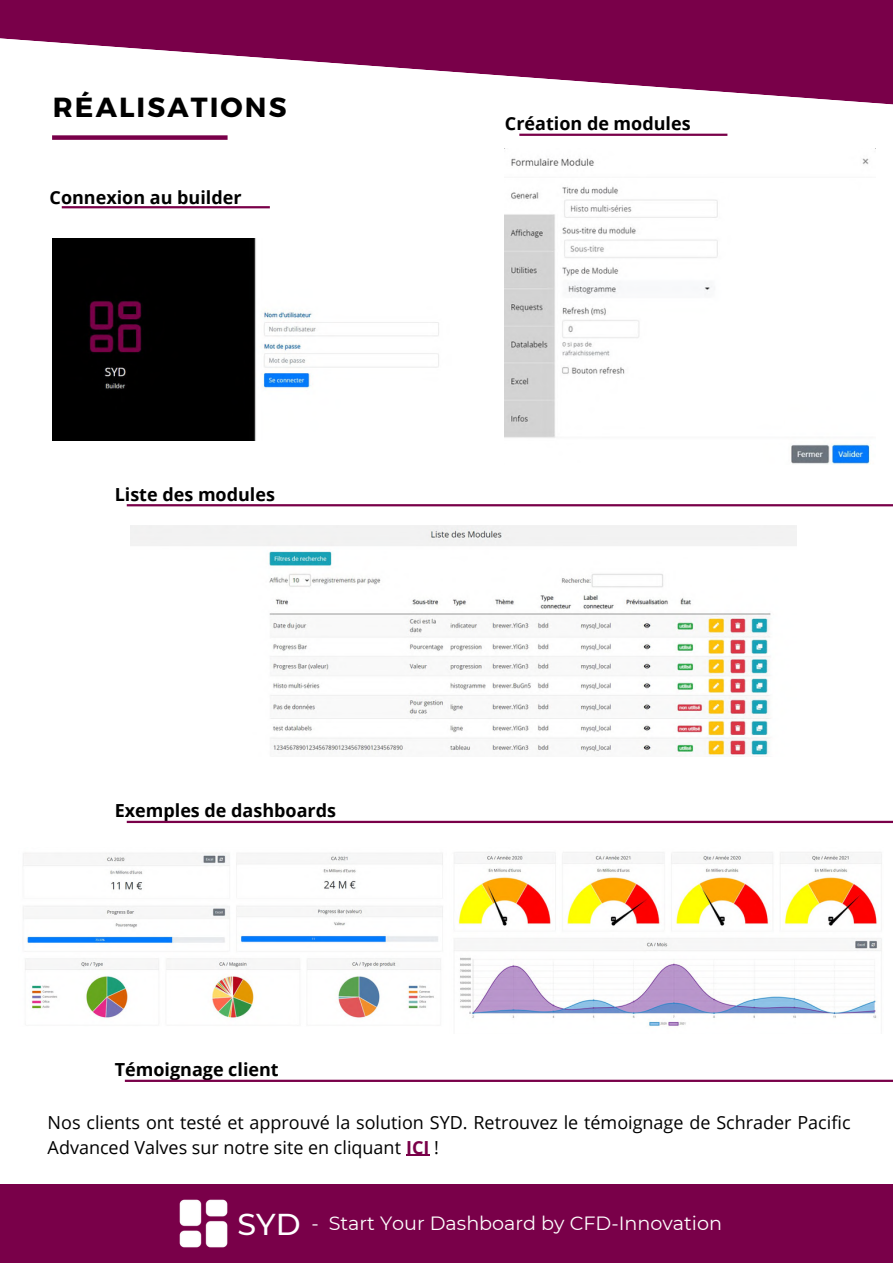
<style>
.page{position:relative;width:893px;height:1264px;background:#fff}
.page>*{position:absolute;margin:0;border:0;box-sizing:border-box;transform-origin:0 0}
.t1{font:700 27.6px "Montserrat";letter-spacing:.075em;color:#000}
.t2{font:19.2px "Montserrat";color:#fff}
.t3{font:18px/24.8px "Open Sans";color:#000}
.t4{font:700 18px "Open Sans";color:#000}
.s1{font-weight:700;color:#790049}
.s2{font-weight:500;font-size:30.15px}
</style>
<div class="page">
<div style="left:0;top:1183px;width:892px;height:79px;background:#790049"></div>
<img style="left:179px;top:1199px;width:49px;height:49px">
<svg style="left:0;top:0;width:892px;height:105px;fill:#790049"></svg>
<div style="left:52px;top:135px;width:175px;height:5px;background:#790049"></div>
<img style="left:23px;top:853px;width:420px;height:165px">
<img style="left:454px;top:852px;width:428px;height:174px">
<hr style="left:127px;top:820px;width:765px;height:3px;background:#790049">
<img style="left:505px;top:158px;width:366px;height:306px">
<hr style="left:519px;top:134px;width:208px;height:2px;background:#790049">
<img style="left:130px;top:525px;width:666px;height:231px">
<hr style="left:127px;top:504px;width:765px;height:2px;background:#790049">
<hr style="left:62px;top:206px;width:208px;height:2px;background:#790049">
<img style="left:53px;top:238px;width:386px;height:202px">
<hr style="left:125px;top:1079px;width:767px;height:2px;background:#790049">
<svg style="left:406px;top:1154px;width:23px;height:1px"></svg>
<h1 class="t1" style="left:53px;top:89px;width:235px">RÉALISATIONS</h1>
<p class="t4" style="left:50px;top:185px;width:193px">Connexion au builder</p>
<p class="t4" style="left:115px;top:481px;width:162px">Liste des modules</p>
<p class="t4" style="left:115px;top:797px;width:223px">Exemples de dashboards</p>
<p class="t4" style="left:505px;top:111px;width:187px">Création de modules</p>
<p class="t4" style="left:115px;top:1056px;width:165px">Témoignage client</p>
<p class="t3" style="left:48px;top:1109px;width:804px">Nos clients ont testé et approuvé la solution SYD. Retrouvez le témoignage de Schrader Pacific<br>Advanced Valves sur notre site en cliquant <span class="s1">ICI</span> !</p>
<p class="t2" style="left:237px;top:1211px;width:486px"><span class="s2">SYD</span> - Start Your Dashboard by CFD-Innovation</p>
</div>
